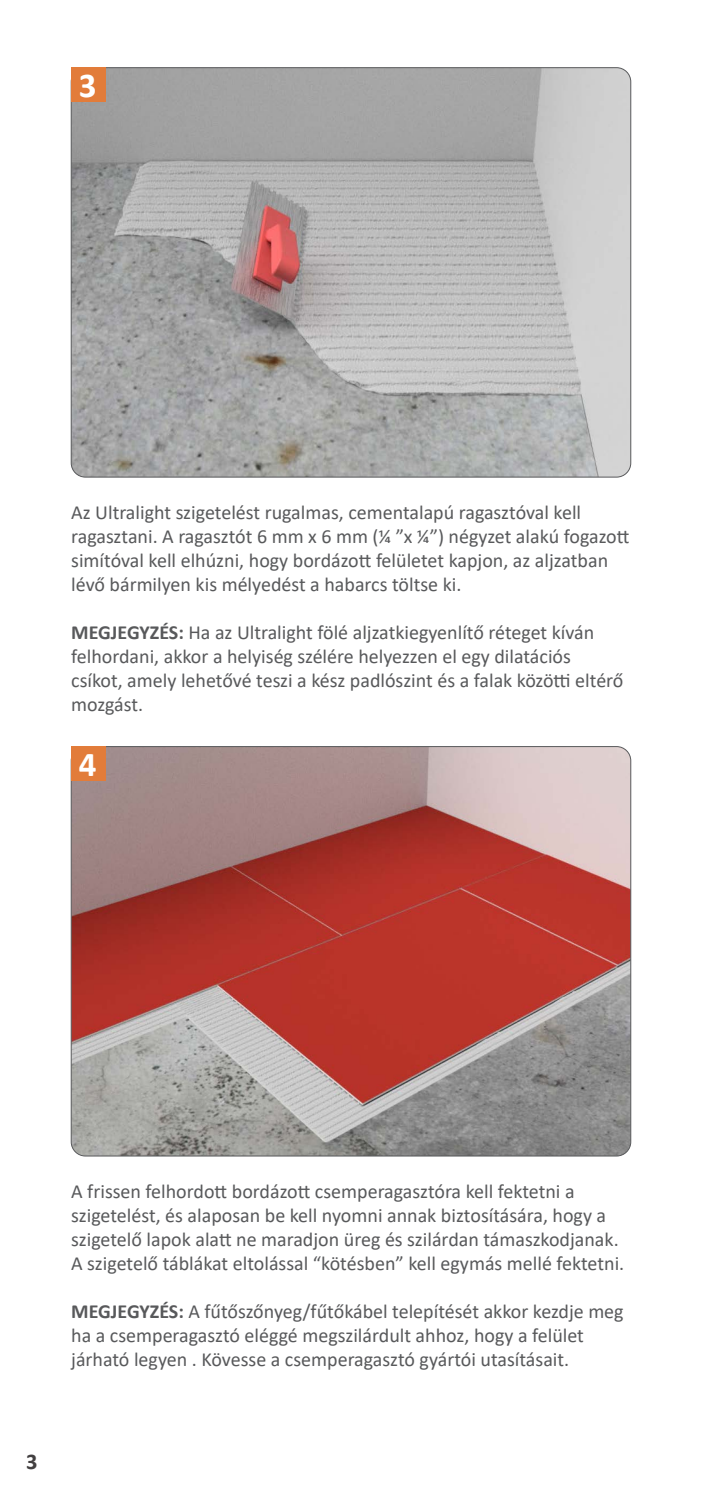
<style>
.page{position:relative;width:702px;height:1489px;background:#fff}
.page>*{position:absolute;margin:0;border:0;box-sizing:border-box;transform-origin:0 0}
.t1{font:700 35px "Calibri";color:#fff}
.t2{font:700 22.5px "Calibri";color:#434041}
.t3{font:20px/24px "Calibri";color:#58595b}
.s1{font-weight:700}
</style>
<div class="page">
<img style="left:71px;top:68px;width:559px;height:409px">
<img style="left:71px;top:746px;width:559px;height:409px">
<svg style="left:71px;top:67px;width:34px;height:35px"></svg>
<svg style="left:71px;top:746px;width:34px;height:34px"></svg>
<h1 class="t1" style="left:79px;top:60px;width:19px">3</h1>
<p class="t3" style="left:71px;top:499px;width:559px">Az Ultralight szigetelést rugalmas, cementalapú ragasztóval kell ragasztani. A ragasztót 6 mm x 6 mm (¼ ”x ¼”) négyzet alakú fogazott simítóval kell elhúzni, hogy bordázott felületet kapjon, az aljzatban lévő bármilyen kis mélyedést a habarcs töltse ki.</p>
<p class="t3" style="left:71px;top:619px;width:553px"><span class="s1">MEGJEGYZÉS:</span> Ha az Ultralight fölé aljzatkiegyenlítő réteget kíván felhordani, akkor a helyiség szélére helyezzen el egy dilatációs csíkot, amely lehetővé teszi a kész padlószint és a falak közötti eltérő mozgást.</p>
<h1 class="t1" style="left:79px;top:739px;width:19px">4</h1>
<p class="t3" style="left:71px;top:1178px;width:554px">A frissen felhordott bordázott csemperagasztóra kell fektetni a szigetelést, és alaposan be kell nyomni annak biztosítására, hogy a szigetelő lapok alatt ne maradjon üreg és szilárdan támaszkodjanak.<br>A szigetelő táblákat eltolással “kötésben” kell egymás mellé fektetni.</p>
<p class="t3" style="left:71px;top:1298px;width:554px"><span class="s1">MEGJEGYZÉS:</span> A fűtőszőnyeg/fűtőkábel telepítését akkor kezdje meg ha a csemperagasztó eléggé megszilárdult ahhoz, hogy a felület járható legyen . Kövesse a csemperagasztó gyártói utasításait.</p>
<p class="t2" style="left:26px;top:1445px;width:13px">3</p>
</div>
